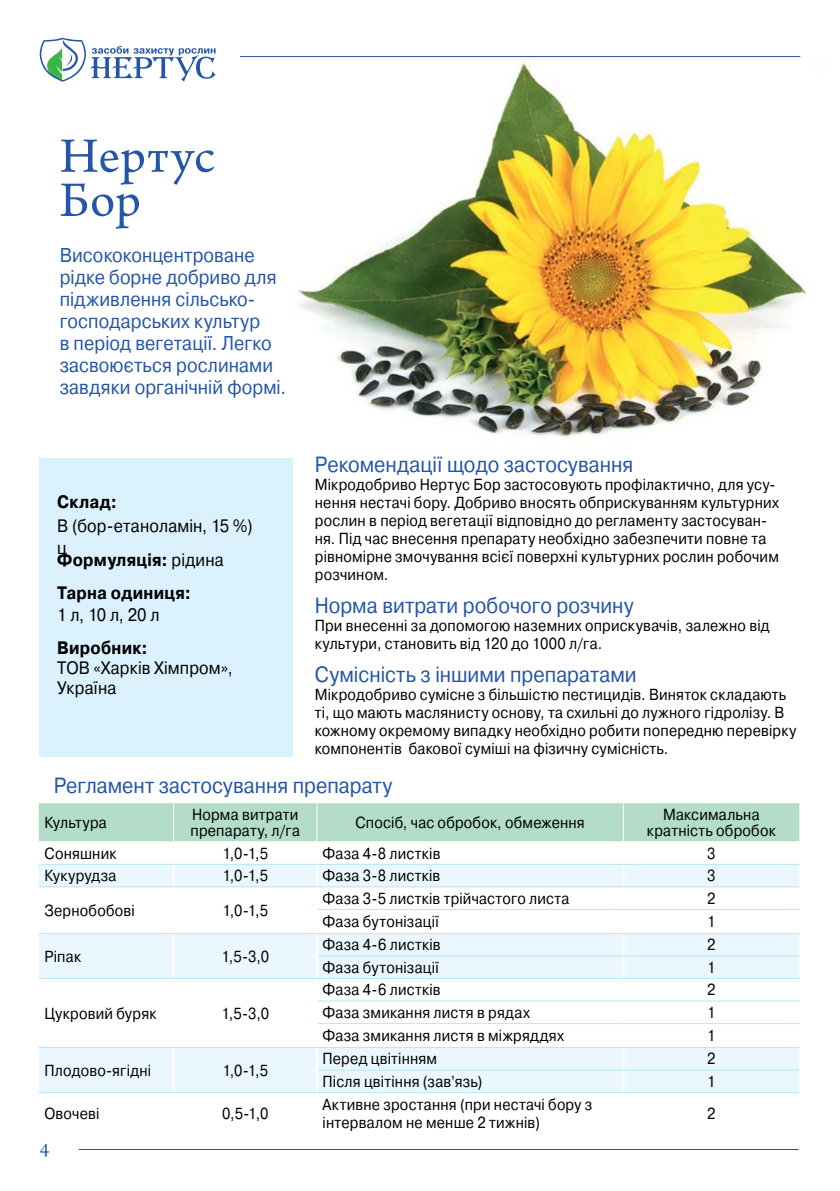
<style>
.page{position:relative;width:840px;height:1191px;background:#fff}
.page>*{position:absolute;margin:0;border:0;box-sizing:border-box;transform-origin:0 0}
.t1{font:52px/44px "Arno Pro";letter-spacing:.005em;color:#2455a6}
.t2{font:22px "Pragmatica";color:#2455a6;scale:.9 1}
.t3{font:20px/22px "Pragmatica";letter-spacing:.005em;color:#2455a6;scale:.9 1}
.t4{font:20px "Arno Pro";color:#2455a6}
.t5{font:18px/20px "Pragmatica";letter-spacing:.01em;color:#000;scale:.9 1}
.t6{font:700 18px/33px "Pragmatica";letter-spacing:.015em;color:#000;scale:.9 1}
.t7{font:16px/18px "Pragmatica";letter-spacing:.015em;color:#000;scale:.9 1}
.s1{font-weight:400}
</style>
<div class="page">
<hr style="left:79px;top:1149px;width:719px;height:1px;background:#2455a6">
<hr style="left:240px;top:56px;width:559px;height:1px;background:#2455a6">
<svg style="left:40px;top:38px;width:175px;height:44px"></svg>
<img style="left:298px;top:60px;width:528px;height:378px">
<div style="left:39px;top:803px;width:759px;height:38px;background:#b3ddc9"></div>
<svg style="left:39px;top:865px;width:759px;height:227px"></svg>
<hr style="left:173px;top:803px;width:1px;height:38px;background:#fff">
<hr style="left:316px;top:803px;width:1px;height:38px;background:#fff">
<hr style="left:622px;top:803px;width:1px;height:38px;background:#fff">
<hr style="left:172px;top:865px;width:2px;height:21px;background:#fff">
<hr style="left:316px;top:865px;width:2px;height:21px;background:#fff">
<hr style="left:622px;top:865px;width:2px;height:21px;background:#fff">
<hr style="left:172px;top:887px;width:2px;height:22px;background:#fff">
<hr style="left:172px;top:909px;width:2px;height:24px;background:#fff">
<hr style="left:316px;top:887px;width:2px;height:22px;background:#fff">
<hr style="left:622px;top:887px;width:2px;height:22px;background:#fff">
<hr style="left:316px;top:909px;width:2px;height:24px;background:#fff">
<hr style="left:622px;top:910px;width:2px;height:23px;background:#fff">
<hr style="left:172px;top:934px;width:2px;height:22px;background:#fff">
<hr style="left:172px;top:956px;width:2px;height:22px;background:#fff">
<hr style="left:316px;top:934px;width:2px;height:22px;background:#fff">
<hr style="left:622px;top:934px;width:2px;height:21px;background:#fff">
<hr style="left:316px;top:956px;width:2px;height:22px;background:#fff">
<hr style="left:622px;top:956px;width:2px;height:22px;background:#fff">
<hr style="left:172px;top:979px;width:2px;height:22px;background:#fff">
<hr style="left:172px;top:1001px;width:2px;height:22px;background:#fff">
<hr style="left:172px;top:1023px;width:2px;height:24px;background:#fff">
<hr style="left:316px;top:979px;width:2px;height:22px;background:#fff">
<hr style="left:622px;top:979px;width:2px;height:21px;background:#fff">
<hr style="left:316px;top:1001px;width:2px;height:22px;background:#fff">
<hr style="left:622px;top:1001px;width:2px;height:22px;background:#fff">
<hr style="left:316px;top:1023px;width:2px;height:24px;background:#fff">
<hr style="left:622px;top:1024px;width:2px;height:23px;background:#fff">
<hr style="left:172px;top:1048px;width:2px;height:22px;background:#fff">
<hr style="left:172px;top:1070px;width:2px;height:22px;background:#fff">
<hr style="left:316px;top:1048px;width:2px;height:22px;background:#fff">
<hr style="left:622px;top:1048px;width:2px;height:21px;background:#fff">
<hr style="left:316px;top:1070px;width:2px;height:22px;background:#fff">
<hr style="left:622px;top:1070px;width:2px;height:22px;background:#fff">
<hr style="left:39px;top:864px;width:134px;height:1px;background:#b9e6fa">
<hr style="left:173px;top:864px;width:144px;height:1px;background:#b9e6fa">
<hr style="left:317px;top:864px;width:306px;height:1px;background:#b9e6fa">
<hr style="left:623px;top:864px;width:175px;height:1px;background:#b9e6fa">
<hr style="left:39px;top:886px;width:134px;height:1px;background:#b9e6fa">
<hr style="left:173px;top:886px;width:144px;height:1px;background:#b9e6fa">
<hr style="left:317px;top:886px;width:306px;height:1px;background:#b9e6fa">
<hr style="left:623px;top:886px;width:175px;height:1px;background:#b9e6fa">
<hr style="left:318px;top:909px;width:305px;height:1px;background:#b9e6fa">
<hr style="left:623px;top:909px;width:175px;height:1px;background:#b9e6fa">
<hr style="left:39px;top:933px;width:134px;height:1px;background:#b9e6fa">
<hr style="left:173px;top:933px;width:144px;height:1px;background:#b9e6fa">
<hr style="left:317px;top:933px;width:306px;height:1px;background:#b9e6fa">
<hr style="left:623px;top:933px;width:175px;height:1px;background:#b9e6fa">
<hr style="left:318px;top:955px;width:305px;height:1px;background:#b9e6fa">
<hr style="left:623px;top:955px;width:175px;height:1px;background:#b9e6fa">
<hr style="left:39px;top:978px;width:134px;height:1px;background:#b9e6fa">
<hr style="left:173px;top:978px;width:144px;height:1px;background:#b9e6fa">
<hr style="left:317px;top:978px;width:306px;height:1px;background:#b9e6fa">
<hr style="left:623px;top:978px;width:175px;height:1px;background:#b9e6fa">
<hr style="left:318px;top:1000px;width:305px;height:1px;background:#b9e6fa">
<hr style="left:623px;top:1000px;width:175px;height:1px;background:#b9e6fa">
<hr style="left:318px;top:1023px;width:305px;height:1px;background:#b9e6fa">
<hr style="left:623px;top:1023px;width:175px;height:1px;background:#b9e6fa">
<hr style="left:39px;top:1047px;width:134px;height:1px;background:#b9e6fa">
<hr style="left:173px;top:1047px;width:144px;height:1px;background:#b9e6fa">
<hr style="left:317px;top:1047px;width:306px;height:1px;background:#b9e6fa">
<hr style="left:623px;top:1047px;width:175px;height:1px;background:#b9e6fa">
<hr style="left:318px;top:1069px;width:305px;height:1px;background:#b9e6fa">
<hr style="left:623px;top:1069px;width:175px;height:1px;background:#b9e6fa">
<hr style="left:39px;top:1092px;width:134px;height:1px;background:#b9e6fa">
<hr style="left:173px;top:1092px;width:144px;height:1px;background:#b9e6fa">
<hr style="left:317px;top:1092px;width:306px;height:1px;background:#b9e6fa">
<hr style="left:623px;top:1092px;width:175px;height:1px;background:#b9e6fa">
<div style="left:40px;top:457px;width:253px;height:299px;background:#dbf1fd"></div>
<h1 class="t1" style="left:60px;top:137px;width:156px">Нертус<br>Бор</h1>
<p class="t3" style="left:60px;top:245px;width:253px">Висококонцентроване рідке борне добриво для підживлення сільсько&shy;господарських культур<br>в період вегетації. Легко засвоюється рослинами завдяки органічній формі.</p>
<p class="t6" style="left:57px;top:486px;width:68px">Склад:</p>
<p class="t5" style="left:57px;top:515px;width:218px;line-height:21.6px">В (бор-етаноламін, 15 %) ц</p>
<p class="t6" style="left:57px;top:544px;width:186px">Формуляція: <span class="s1">рідина<br></span>Тарна одиниця:</p>
<p class="t5" style="left:57px;top:605px;width:115px">1 л, 10 л, 20 л</p>
<p class="t6" style="left:57px;top:631px;width:102px">Виробник:</p>
<p class="t5" style="left:57px;top:658px;width:196px">ТОВ «Харків Хімпром»,<br>Україна</p>
<h2 class="t2" style="left:314px;top:451px;width:355px">Рекомендації щодо застосування</h2>
<p class="t7" style="left:314px;top:476px;width:517px">Мікродобриво Нертус Бор застосовують профілактично, для усу&shy;нення нестачі бору. Добриво вносять обприскуванням культурних рослин в період вегетації відповідно до регламенту застосуван&shy;ня. Під час внесення препарату необхідно забезпечити повне та рівномірне змочування всієї поверхні культурних рослин робочим розчином.</p>
<h2 class="t2" style="left:314px;top:592px;width:355px">Норма витрати робочого розчину</h2>
<p class="t7" style="left:314px;top:617px;width:506px">При внесенні за допомогою наземних оприскувачів, залежно від культури, становить від 120 до 1000 л/га.</p>
<h2 class="t2" style="left:314px;top:661px;width:359px">Сумісність з іншими препаратами</h2>
<p class="t7" style="left:314px;top:686px;width:536px">Мікродобриво сумісне з більшістю пестицидів. Виняток складають ті, що мають маслянисту основу, та схильні до лужного гідролізу. В кожному окремому випадку необхідно робити попередню перевірку компонентів бакової суміші на фізичну сумісність.</p>
<h2 class="t2" style="left:54px;top:771px;width:377px">Регламент застосування препарату</h2>
<p class="t7" style="left:44px;top:814px;width:71px">Культура</p>
<p class="t7" style="left:190px;top:807px;width:123px;line-height:16px">Норма витрати препарату, л/га</p>
<p class="t7" style="left:355px;top:814px;width:256px">Спосіб, час обробок, обмеження</p>
<p class="t7" style="left:646px;top:807px;width:144px;line-height:16px;text-align:center">Максимальна кратність обробок</p>
<p class="t7" style="left:44px;top:844px;width:81px">Соняшник</p>
<p class="t7" style="left:222px;top:844px;width:52px">1,0-1,5</p>
<p class="t7" style="left:322px;top:844px;width:132px">Фаза 4-8 листків</p>
<p class="t7" style="left:706px;top:844px;width:11px">3</p>
<p class="t7" style="left:44px;top:867px;width:81px">Кукурудза</p>
<p class="t7" style="left:222px;top:867px;width:52px">1,0-1,5</p>
<p class="t7" style="left:322px;top:867px;width:132px">Фаза 3-8 листків</p>
<p class="t7" style="left:706px;top:867px;width:11px">3</p>
<p class="t7" style="left:44px;top:901px;width:102px">Зернобобові</p>
<p class="t7" style="left:222px;top:901px;width:52px">1,0-1,5</p>
<p class="t7" style="left:322px;top:889px;width:276px">Фаза 3-5 листків трійчастого листа</p>
<p class="t7" style="left:706px;top:889px;width:11px">2</p>
<p class="t7" style="left:322px;top:913px;width:131px">Фаза бутонізації</p>
<p class="t7" style="left:706px;top:913px;width:11px">1</p>
<p class="t7" style="left:44px;top:947px;width:42px">Ріпак</p>
<p class="t7" style="left:221px;top:947px;width:55px">1,5-3,0</p>
<p class="t7" style="left:44px;top:1004px;width:126px">Цукровий буряк</p>
<p class="t7" style="left:221px;top:1004px;width:55px">1,5-3,0</p>
<p class="t7" style="left:44px;top:1061px;width:120px">Плодово-ягідні</p>
<p class="t7" style="left:222px;top:1061px;width:52px">1,0-1,5</p>
<p class="t7" style="left:322px;top:936px;width:133px">Фаза 4-6 листків</p>
<p class="t7" style="left:706px;top:936px;width:11px">2</p>
<p class="t7" style="left:322px;top:958px;width:131px">Фаза бутонізації</p>
<p class="t7" style="left:706px;top:958px;width:11px">1</p>
<p class="t7" style="left:322px;top:981px;width:133px">Фаза 4-6 листків</p>
<p class="t7" style="left:706px;top:981px;width:11px">2</p>
<p class="t7" style="left:322px;top:1003px;width:232px">Фаза змикання листя в рядах</p>
<p class="t7" style="left:706px;top:1003px;width:11px">1</p>
<p class="t7" style="left:322px;top:1027px;width:270px">Фаза змикання листя в міжряддях</p>
<p class="t7" style="left:706px;top:1027px;width:11px">1</p>
<p class="t7" style="left:322px;top:1050px;width:129px">Перед цвітінням</p>
<p class="t7" style="left:706px;top:1050px;width:11px">2</p>
<p class="t7" style="left:322px;top:1072px;width:179px">Після цвітіння (зав’язь)</p>
<p class="t7" style="left:706px;top:1072px;width:11px">1</p>
<p class="t7" style="left:44px;top:1104px;width:63px">Овочеві</p>
<p class="t7" style="left:222px;top:1104px;width:53px">0,5-1,0</p>
<p class="t7" style="left:322px;top:1095px;width:301px">Активне зростання (при нестачі бору з інтервалом не менше 2 тижнів)</p>
<p class="t7" style="left:706px;top:1104px;width:11px">2</p>
<p class="t4" style="left:40px;top:1138px;width:11px">4</p>
</div>
